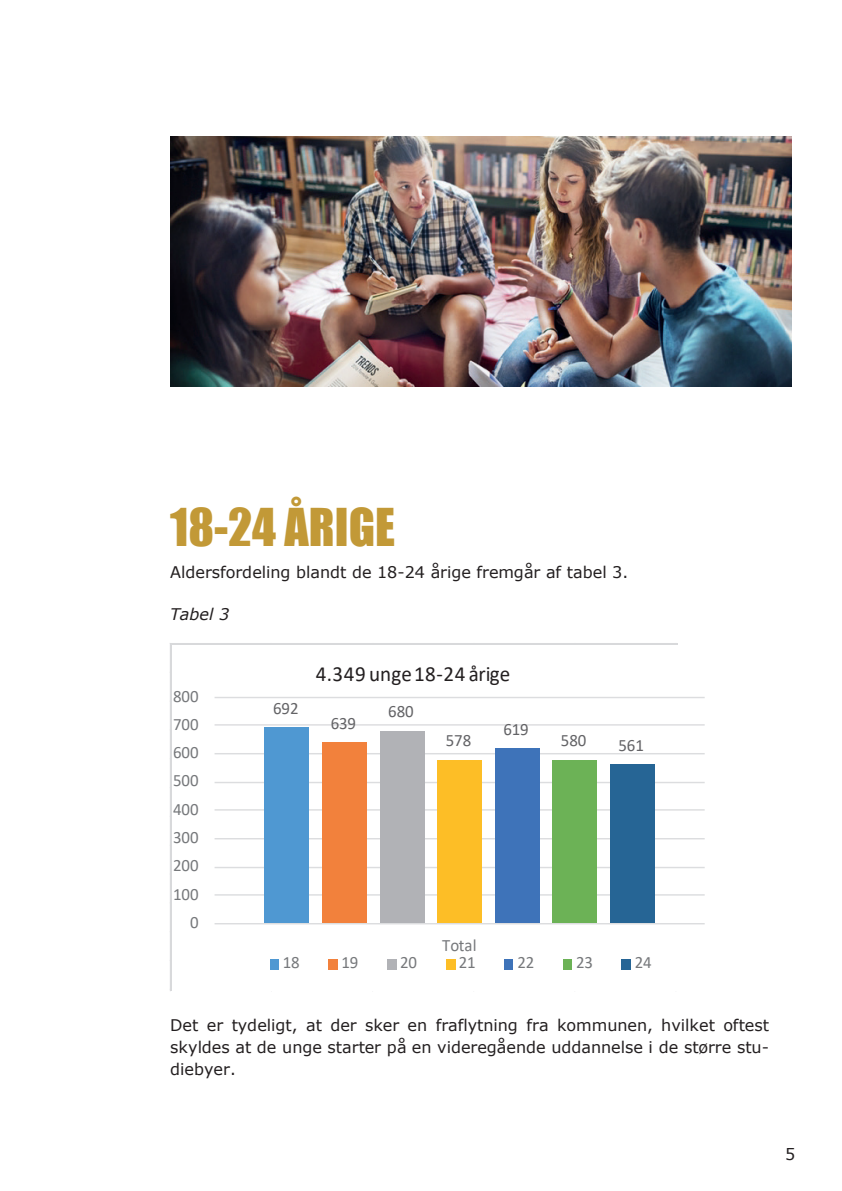
<style>
.page{position:relative;width:842px;height:1191px;background:#fff}
.page>*{position:absolute;margin:0;border:0;box-sizing:border-box;transform-origin:0 0}
.t1{font:48px "Impact";color:#c29937}
.t2{font:21.6px "Calibri";letter-spacing:.01em;color:#231f20}
.t3{font:17.2px "Calibri";letter-spacing:-.005em;color:#76787b}
.t4{font:17.2px "Calibri";letter-spacing:-.005em;color:#636366}
.t5{font:16px/22px "Verdana";letter-spacing:-.005em;color:#231f20;text-align:justify}
.t6{font:italic 16px "Verdana";color:#231f20}
</style>
<div class="page">
<hr style="left:170px;top:643px;width:506px;height:2px;background:#d8d9db">
<hr style="left:170px;top:643px;width:2px;height:347px;background:#d8d9db">
<hr style="left:676px;top:643px;width:1px;height:347px;background:#d8d9db">
<div style="left:172px;top:645px;width:505px;height:345px;background:#fff"></div>
<hr style="left:215px;top:894px;width:490px;height:1px;background:#dcdddf">
<hr style="left:215px;top:867px;width:490px;height:1px;background:#dcdddf">
<hr style="left:215px;top:838px;width:490px;height:1px;background:#dcdddf">
<hr style="left:215px;top:809px;width:490px;height:1px;background:#dcdddf">
<hr style="left:215px;top:782px;width:490px;height:1px;background:#dcdddf">
<hr style="left:215px;top:753px;width:490px;height:1px;background:#dcdddf">
<hr style="left:215px;top:724px;width:490px;height:1px;background:#dcdddf">
<hr style="left:215px;top:697px;width:490px;height:1px;background:#dcdddf">
<div style="left:264px;top:727px;width:45px;height:196px;background:#4f98d2"></div>
<div style="left:322px;top:743px;width:45px;height:180px;background:#f2813c"></div>
<div style="left:380px;top:731px;width:44px;height:192px;background:#b1b2b6"></div>
<div style="left:437px;top:760px;width:45px;height:163px;background:#fdbe26"></div>
<div style="left:495px;top:748px;width:45px;height:175px;background:#3e73b9"></div>
<div style="left:552px;top:760px;width:45px;height:163px;background:#6cb256"></div>
<div style="left:610px;top:764px;width:45px;height:159px;background:#266595"></div>
<hr style="left:215px;top:923px;width:490px;height:1px;background:#dcdddf">
<div style="left:270px;top:959px;width:8px;height:10px;background:#4f98d2"></div>
<div style="left:328px;top:959px;width:9px;height:10px;background:#f2813c"></div>
<div style="left:387px;top:959px;width:9px;height:10px;background:#b1b2b6"></div>
<div style="left:446px;top:959px;width:9px;height:10px;background:#fdbe26"></div>
<div style="left:505px;top:959px;width:8px;height:10px;background:#3e73b9"></div>
<div style="left:563px;top:959px;width:9px;height:10px;background:#6cb256"></div>
<div style="left:621px;top:959px;width:10px;height:10px;background:#266595"></div>
<img style="left:170px;top:136px;width:622px;height:251px">
<h1 class="t1" style="left:170px;top:490px;width:226px">18-24 ÅRIGE</h1>
<p class="t5" style="left:170px;top:561px;width:460px">Aldersfordeling blandt de 18-24 årige fremgår af tabel 3.</p>
<p class="t6" style="left:170px;top:603px;width:61px">Tabel 3</p>
<p class="t3" style="left:173px;top:684px;width:27px">800</p>
<p class="t3" style="left:173px;top:712px;width:27px">700</p>
<p class="t3" style="left:173px;top:740px;width:27px">600</p>
<p class="t3" style="left:173px;top:769px;width:27px">500</p>
<p class="t3" style="left:173px;top:797px;width:27px">400</p>
<p class="t3" style="left:173px;top:825px;width:27px">300</p>
<p class="t3" style="left:173px;top:853px;width:27px">200</p>
<p class="t3" style="left:173px;top:882px;width:27px">100</p>
<p class="t3" style="left:190px;top:910px;width:10px">0</p>
<p class="t4" style="left:273px;top:696px;width:27px">692</p>
<h2 class="t2" style="left:316px;top:659px;width:196px">4.349 unge 18-24 årige</h2>
<p class="t4" style="left:331px;top:711px;width:27px">639</p>
<p class="t4" style="left:388px;top:699px;width:27px">680</p>
<p class="t4" style="left:446px;top:728px;width:27px">578</p>
<p class="t4" style="left:503px;top:717px;width:27px">619</p>
<p class="t4" style="left:561px;top:728px;width:27px">580</p>
<p class="t4" style="left:618px;top:733px;width:27px">561</p>
<p class="t3" style="left:442px;top:933px;width:36px">Total</p>
<p class="t3" style="left:283px;top:950px;width:18px">18</p>
<p class="t3" style="left:341px;top:950px;width:18px">19</p>
<p class="t3" style="left:400px;top:950px;width:18px">20</p>
<p class="t3" style="left:459px;top:950px;width:18px">21</p>
<p class="t3" style="left:517px;top:950px;width:18px">22</p>
<p class="t3" style="left:576px;top:950px;width:18px">23</p>
<p class="t3" style="left:635px;top:950px;width:18px">24</p>
<p class="t5" style="left:170px;top:1013px;width:600px">Det er tydeligt, at der sker en fraflytning fra kommunen, hvilket oftest skyldes at de unge starter på en videregående uddannelse i de større stu&shy;diebyer.</p>
<p class="t5" style="left:785px;top:1143px;width:12px">5</p>
</div>
